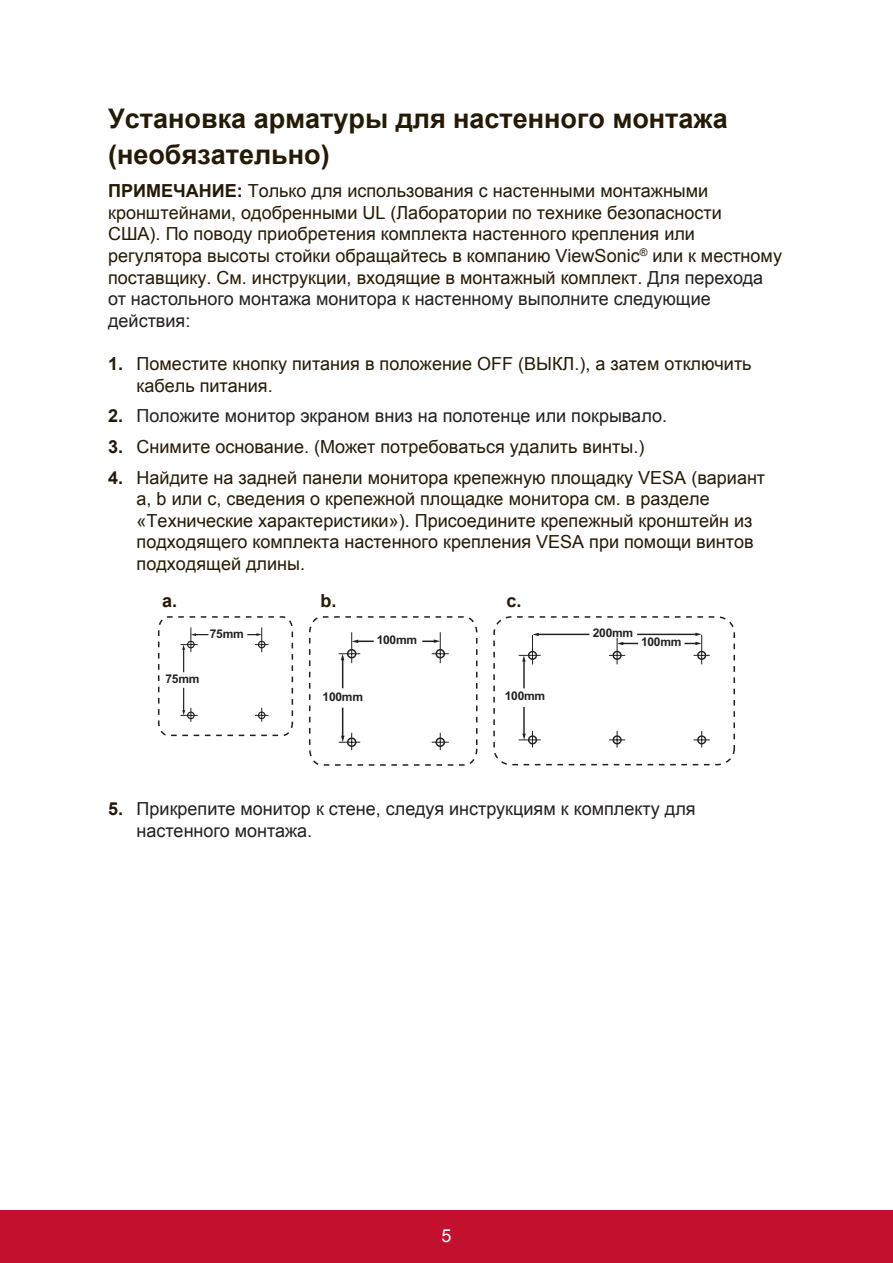
<style>
.page{position:relative;width:893px;height:1263px;background:#fff}
.page>*{position:absolute;margin:0;border:0;box-sizing:border-box;transform-origin:0 0}
.t1{font:700 27px/35.8px "Arial";color:#251a05}
.t2{font:18px/21.6px "Arial";color:#251a05}
.t3{font:18px/21.6px "Arial";color:#231f20}
.t4{font:700 18px "Arial";color:#251a05}
.t5{font:18px "Arial";color:#fff}
.t6{font:700 12px "Arial";letter-spacing:-.02em;color:#231f20}
.s1{font-weight:700}
.s2{color:#231f20}
.s3{font-weight:700;color:#251a05}
</style>
<div class="page">
<div style="left:0;top:1210px;width:892px;height:53px;background:#c3102f"></div>
<svg style="left:158px;top:616px;width:136px;height:121px"></svg>
<svg style="left:308px;top:616px;width:170px;height:149px"></svg>
<hr style="left:537px;top:633px;width:52px;height:2px;background:#231f20">
<svg style="left:518px;top:633px;width:22px;height:114px"></svg>
<svg style="left:609px;top:632px;width:100px;height:115px"></svg>
<div style="left:493px;top:616px;width:241px;height:149px;border:2px dashed #231f20;border-radius:17px"></div>
<h1 class="t1" style="left:108px;top:101px;width:620px">Установка арматуры для настенного монтажа (необязательно)</h1>
<p class="t2" style="left:108px;top:180px;width:675px"><span class="s1">ПРИМЕЧАНИЕ:</span> Только для использования с настенными монтажными кронштейнами, одобренными UL (Лаборатории по технике безопасности<br>США). По поводу приобретения комплекта настенного крепления или регулятора высоты стойки обращайтесь в компанию ViewSonic<sup>®</sup> или к местному поставщику. См. инструкции, входящие в монтажный комплект. <span class="s2">Для перехода от настольного монтажа монитора к настенному выполните следующие действия:</span></p>
<p class="t2" style="left:136px;top:353px;width:616px;text-indent:-28px"><span class="s1">1.</span> Поместите кнопку питания в положение OFF (ВЫ КЛ.), а затем отключить кабель питания.</p>
<p class="t3" style="left:108px;top:405px;width:560px"><span class="s3">2.</span> Положите монитор экраном вниз на полотенце или покрывало.</p>
<p class="t2" style="left:108px;top:436px;width:537px"><span class="s1">3.</span> Снимите основание. (Может потребоваться удалить винты.)</p>
<p class="t2" style="left:136px;top:466px;width:629px;text-indent:-28px"><span class="s1">4.</span> Найдите на задней панели монитора крепежную площадку VESA (вариант a, b или c, сведения о крепежной площадке монитора см. в разделе «Технические характеристики»). Присоедините крепежный кронштейн из подходящего комплекта настенного крепления VESA при помощи винтов подходящей длины.</p>
<p class="t4" style="left:162px;top:588px;width:17px">a.</p>
<p class="t4" style="left:320px;top:588px;width:18px">b.</p>
<p class="t4" style="left:506px;top:588px;width:17px">c.</p>
<p class="t6" style="left:210px;top:626px;width:35px">75mm</p>
<p class="t6" style="left:165px;top:671px;width:35px">75mm</p>
<p class="t6" style="left:376px;top:632px;width:42px">100mm</p>
<p class="t6" style="left:322px;top:688px;width:42px">100mm</p>
<p class="t6" style="left:504px;top:688px;width:42px">100mm</p>
<p class="t6" style="left:592px;top:625px;width:42px">200mm</p>
<p class="t6" style="left:640px;top:634px;width:42px">100mm</p>
<p class="t3" style="left:136px;top:798px;width:560px;text-indent:-28px"><span class="s3">5.</span> Прикрепите монитор к стене, следуя инструкциям к комплекту для настенного монтажа.</p>
<p class="t5" style="left:441px;top:1223px;width:12px">5</p>
</div>
